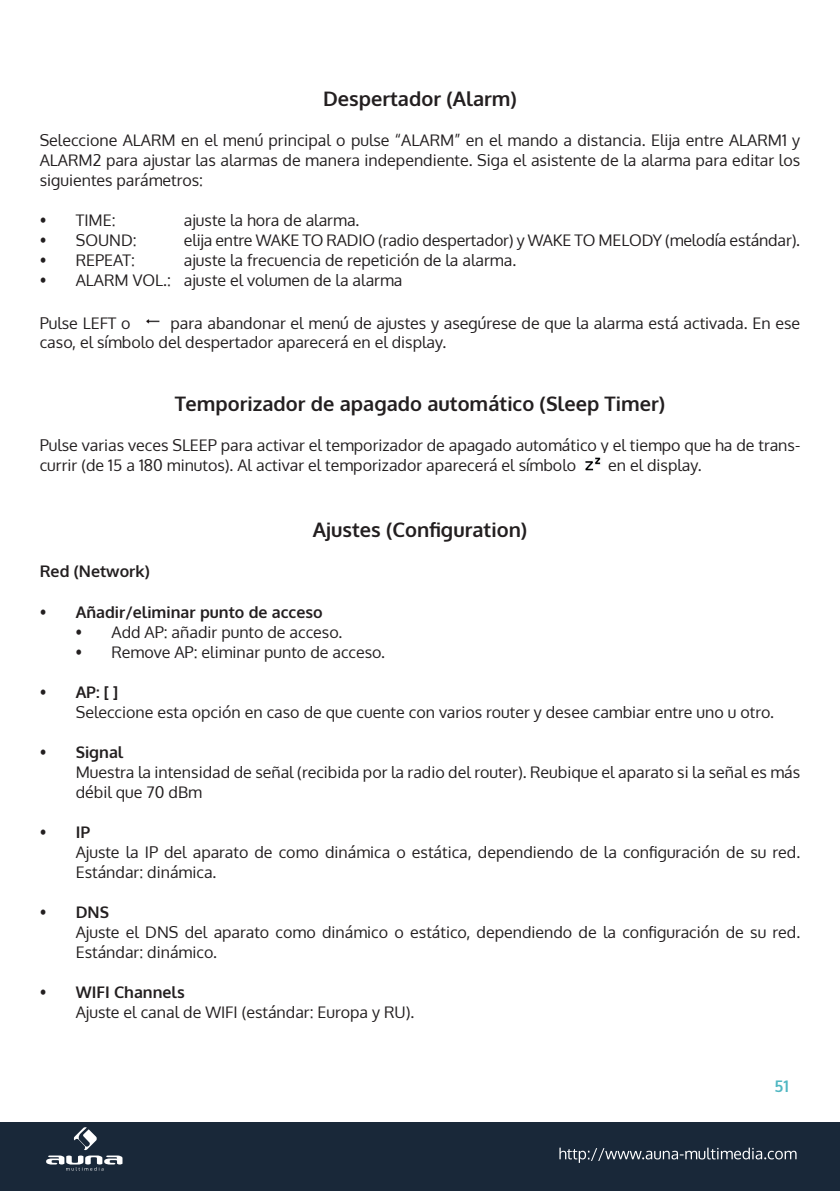
<style>
.page{position:relative;width:840px;height:1191px;background:#fff}
.page>*{position:absolute;margin:0;border:0;box-sizing:border-box;transform-origin:0 0}
.t1{font:700 20px "Oxygen";color:#231f20}
.t2{font:16px/20px "Oxygen";color:#231f20}
.t3{font:700 16px "Oxygen";color:#231f20}
.t4{font:700 16px "Oxygen";color:#50b7c2}
.s1{font-weight:400}
.s2{font-weight:700}
</style>
<div class="page">
<div style="left:0;top:1123px;width:839px;height:68px;background:#192839"></div>
<svg style="left:559px;top:1147px;width:237px;height:15px"></svg>
<svg style="left:46px;top:1127px;width:76px;height:43px"></svg>
<img style="left:146px;top:319px;width:14px;height:5px">
<img style="left:585px;top:457px;width:16px;height:14px">
<p class="t1" style="left:323px;top:86px;width:195px">Despertador (Alarm)</p>
<p class="t2" style="left:40px;top:130px;width:761px;text-align:justify">Seleccione ALARM en el menú principal o pulse “ALARM” en el mando a distancia. Elija entre ALARM1 y ALARM2 para ajustar las alarmas de manera independiente. Siga el asistente de la alarma para editar los siguientes parámetros:</p>
<p class="t2" style="left:40px;top:210px;width:77px">• TIME:</p>
<p class="t2" style="left:184px;top:210px;width:177px">ajuste la hora de alarma.</p>
<p class="t2" style="left:40px;top:230px;width:98px">• SOUND:</p>
<p class="t2" style="left:184px;top:230px;width:617px">elija entre WAKE TO RADIO (radio despertador) y WAKE TO MELODY (melodía estándar).</p>
<p class="t2" style="left:40px;top:250px;width:97px">• REPEAT:</p>
<p class="t2" style="left:184px;top:250px;width:334px">ajuste la frecuencia de repetición de la alarma.</p>
<p class="t2" style="left:40px;top:270px;width:364px">• ALARM VOL.: ajuste el volumen de la alarma</p>
<p class="t2" style="left:40px;top:313px;width:92px">Pulse LEFT o</p>
<p class="t2" style="left:40px;top:314px;width:761px;line-height:19.2px;text-indent:131px">para abandonar el menú de ajustes y asegúrese de que la alarma está activada. En ese caso, el símbolo del despertador aparecerá en el display.</p>
<p class="t1" style="left:174px;top:391px;width:492px">Temporizador de apagado automático (Sleep Timer)</p>
<p class="t2" style="left:40px;top:434px;width:761px;line-height:20.8px">Pulse varias veces SLEEP para activar el temporizador de apagado automático y el tiempo que ha de trans&shy;currir (de 15 a 180 minutos). Al activar el temporizador aparecerá el símbolo</p>
<p class="t2" style="left:607px;top:456px;width:95px">en el display.</p>
<p class="t1" style="left:312px;top:517px;width:216px">Ajustes (Configuration)</p>
<p class="t3" style="left:40px;top:561px;width:111px">Red (Network)</p>
<p class="t3" style="left:40px;top:601px;width:284px"><span class="s1">•</span> Añadir/eliminar punto de acceso</p>
<p class="t2" style="left:75px;top:622px;width:268px">• Add AP: añadir punto de acceso.</p>
<p class="t2" style="left:75px;top:642px;width:311px">• Remove AP: eliminar punto de acceso.</p>
<p class="t2" style="left:76px;top:682px;width:699px;text-indent:-36px">• <span class="s2">AP: [ ]<br></span>Seleccione esta opción en caso de que cuente con varios router y desee cambiar entre uno u otro.</p>
<p class="t2" style="left:76px;top:742px;width:725px;text-indent:-36px">• <span class="s2">Signal<br></span>Muestra la intensidad de señal (recibida por la radio del router). Reubique el aparato si la señal es más débil que 70 dBm</p>
<p class="t2" style="left:76px;top:822px;width:725px;text-indent:-36px">• <span class="s2">IP<br></span>Ajuste la IP del aparato de como dinámica o estática, dependiendo de la configuración de su red.<br>Estándar: dinámica.</p>
<p class="t2" style="left:76px;top:902px;width:725px;text-indent:-36px">• <span class="s2">DNS<br></span>Ajuste el DNS del aparato como dinámico o estático, dependiendo de la configuración de su red.<br>Estándar: dinámico.</p>
<p class="t2" style="left:76px;top:982px;width:340px;text-indent:-36px">• <span class="s2">WIFI Channels<br></span>Ajuste el canal de WIFI (estándar: Europa y RU).</p>
<p class="t4" style="left:774px;top:1076px;width:16px">51</p>
</div>
